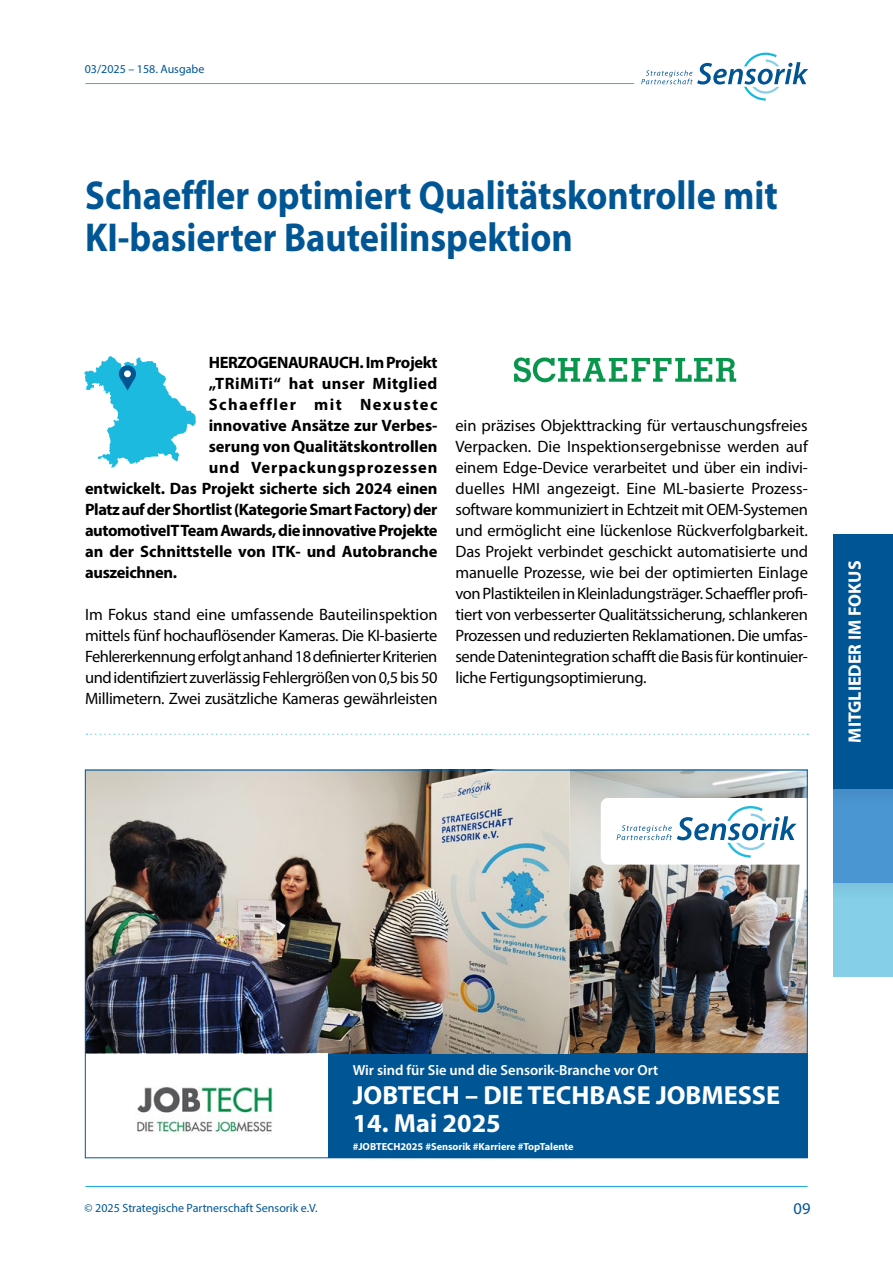
<style>
.page{position:relative;width:893px;height:1263px;background:#fff}
.page>*{position:absolute;margin:0;border:0;box-sizing:border-box;transform-origin:0 0}
.t1{font:700 40.5px/42px "Myriad Pro";color:#005695;scale:.9 1}
.t2{font:700 26.25px "Myriad Pro";color:#fff}
.t3{font:700 18px "Myriad Pro";color:#fff}
.Fließtext{font:16.5px/21px "Myriad Pro";letter-spacing:-.02em;color:#000;text-align:justify}
.Fließtext-2{font:700 16.5px "Myriad Pro";letter-spacing:-.005em;color:#000}
.Fließtext-3{font:700 16.5px "Myriad Pro";letter-spacing:-.025em;color:#000}
.Fließtext-4{font:700 16.5px "Myriad Pro";letter-spacing:.025em;color:#000}
.Fließtext-5{font:700 16.5px "Myriad Pro";letter-spacing:.05em;color:#000}
.Fließtext-6{font:700 16.5px "Myriad Pro";letter-spacing:.09em;color:#000}
.t4{font:16.5px "Myriad Pro";color:#005695}
.t5{font:600 14.55px "Myriad Pro";color:#fff}
.t6{font:12px "Myriad Pro";color:#005695}
.t7{font:700 10.35px "Myriad Pro";color:#fff}
</style>
<div class="page">
<hr style="left:86px;top:83px;width:548px;height:1px;background:#1dbadf">
<svg style="left:641px;top:53px;width:167px;height:48px"></svg>
<hr style="left:86px;top:1186px;width:721px;height:1px;background:#16a8de">
<svg style="left:84px;top:356px;width:112px;height:112px"></svg>
<div style="left:124px;top:370px;width:7px;height:7px;background:#fff;border-radius:50%"></div>
<svg style="left:514px;top:357px;width:222px;height:25px"></svg>
<div style="left:833px;top:534px;width:60px;height:255px;background:#005695"></div>
<div style="left:833px;top:789px;width:60px;height:94px;background:#4a96d2"></div>
<div style="left:833px;top:883px;width:60px;height:93px;background:#85cfe8"></div>
<svg style="left:87px;top:733px;width:721px;height:2px"></svg>
<img style="left:87px;top:772px;width:719px;height:281px">
<div style="left:248px;top:1053px;width:560px;height:104px;background:#005695"></div>
<div style="left:342px;top:1054px;width:447px;height:108px;background:#005695"></div>
<div style="left:85px;top:1053px;width:242px;height:105px;background:#fff"></div>
<img style="left:137px;top:1086px;width:136px;height:48px">
<svg style="left:601px;top:798px;width:205px;height:67px"></svg>
<p class="t6" style="left:85px;top:62px;width:121px">03/2025 – 158. Ausgabe</p>
<p class="t1" style="left:85px;top:173px;width:771px">Schaeffler optimiert Qualitätskontrolle mit<br>KI-basierter Bauteilinspektion</p>
<p class="Fließtext-3" style="left:209px;top:352px;width:230px">HERZOGENAURAUCH. Im Projekt</p>
<p class="Fließtext-4" style="left:209px;top:373px;width:230px">„TRiMiTi“ hat unser Mitglied</p>
<p class="Fließtext-6" style="left:209px;top:394px;width:230px">Schaeffler mit Nexustec</p>
<p class="Fließtext-2" style="left:209px;top:415px;width:230px">innovative Ansätze zur Verbes-</p>
<p class="Fließtext-2" style="left:209px;top:436px;width:230px">serung von Qualitätskontrollen</p>
<p class="Fließtext-5" style="left:209px;top:457px;width:230px">und Verpackungsprozessen</p>
<p class="Fließtext-2" style="left:85px;top:478px;width:354px">entwickelt. Das Projekt sicherte sich 2024 einen</p>
<p class="Fließtext-3" style="left:85px;top:499px;width:354px">Platz auf der Shortlist (Kategorie Smart Factory) der</p>
<p class="Fließtext-3" style="left:85px;top:520px;width:354px">automotiveIT Team Awards, die innovative Projekte</p>
<p class="Fließtext-2" style="left:85px;top:541px;width:354px">an der Schnittstelle von ITK- und Autobranche</p>
<p class="Fließtext-2" style="left:85px;top:562px;width:94px">auszeichnen.</p>
<p class="Fließtext" style="left:85px;top:604px;width:354px">Im Fokus stand eine umfassende Bauteilinspektion mittels fünf hochauflösender Kameras. Die KI-basierte Fehlererkennung erfolgt anhand 18 definierter Kriterien und identifiziert zuverlässig Fehlergrößen von 0,5 bis 50<br>Millimetern. Zwei zusätzliche Kameras gewährleisten</p>
<p class="Fließtext" style="left:455px;top:414px;width:354px">ein präzises Objekttracking für vertauschungsfreies Verpacken. Die Inspektionsergebnisse werden auf einem Edge-Device verarbeitet und über ein indivi&shy;duelles HMI angezeigt. Eine ML-basierte Prozess&shy;software kommuniziert in Echtzeit mit OEM-Systemen und ermöglicht eine lückenlose Rückverfolgbarkeit.<br>Das Projekt verbindet geschickt automatisierte und manuelle Prozesse, wie bei der optimierten Einlage von Plastikteilen in Kleinladungsträger. Schaeffler profi&shy;tiert von verbesserter Qualitätssicherung, schlankeren Prozessen und reduzierten Reklamationen. Die umfas&shy;sende Datenintegration schafft die Basis für kontinuier&shy;liche Fertigungsoptimierung.</p>
<p class="t3" style="left:843px;top:743px;width:183px;rotate:-90deg">MITGLIEDER IM FOKUS</p>
<p class="t5" style="left:353px;top:1061px;width:307px">Wir sind für Sie und die Sensorik-Branche vor Ort</p>
<p class="t2" style="left:353px;top:1078px;width:429px">JOBTECH – DIE TECHBASE JOBMESSE</p>
<p class="t2" style="left:353px;top:1105px;width:150px">14. Mai 2025</p>
<p class="t7" style="left:353px;top:1140px;width:222px">#JOBTECH2025 #Sensorik #Karriere #TopTalente</p>
<p class="t6" style="left:85px;top:1201px;width:235px">© 2025 Strategische Partnerschaft Sensorik e.V.</p>
<p class="t4" style="left:793px;top:1198px;width:18px">09</p>
</div>
